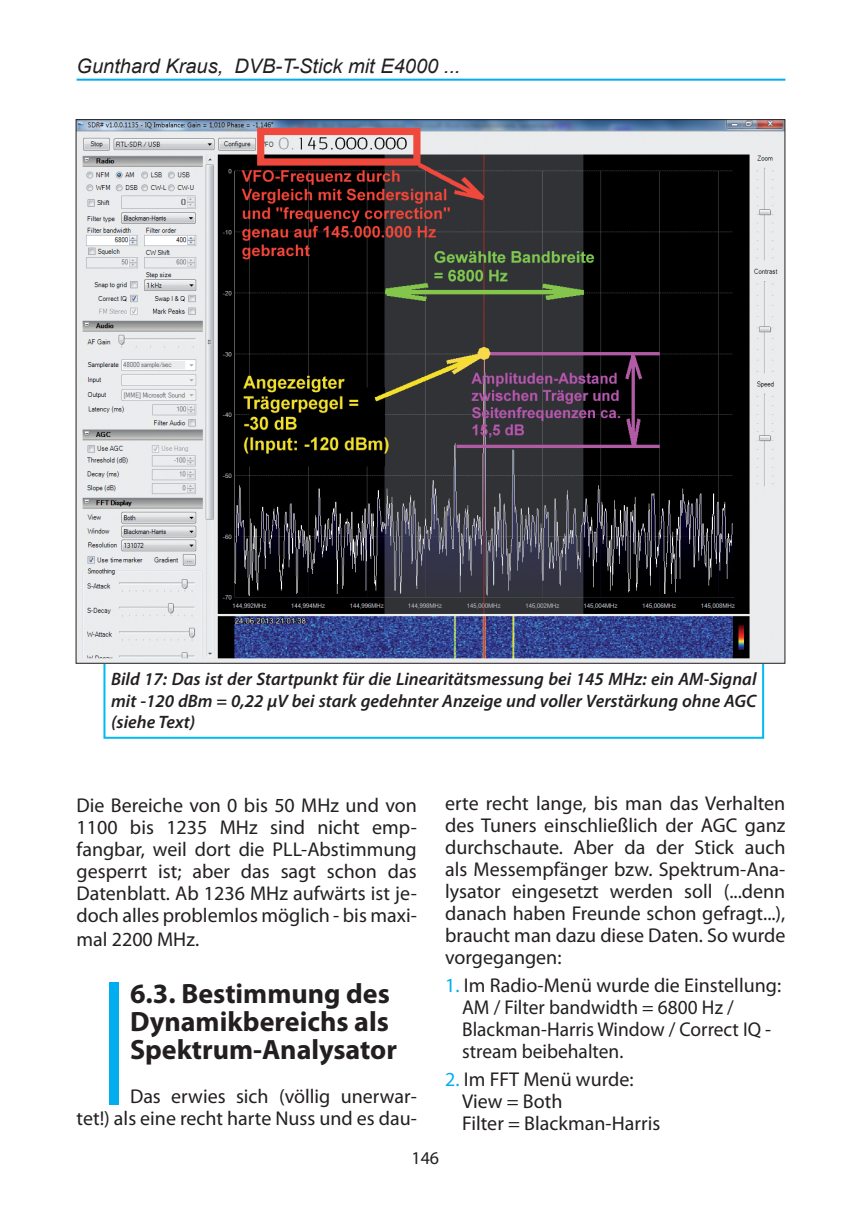
<style>
.page{position:relative;width:862px;height:1214px;background:#fff}
.page>*{position:absolute;margin:0;border:0;box-sizing:border-box;transform-origin:0 0}
.t1{font:700 181.4px "Myriad Pro";color:#00aeef;scale:.36 1}
.t2{font:700 28px/28px "Myriad Pro";color:#231f20}
.t3{font:20px/22px "Myriad Pro";color:#231f20;text-align:justify}
.t4{font:italic 20px "Arial";color:#231f20}
.t5{font:italic 600 18px/21.6px "Myriad Pro";color:#231f20;text-align:justify}
.t6{font:18px "Myriad Pro";color:#231f20}
.s1{color:#00aeef}
</style>
<div class="page">
<hr style="left:77px;top:79px;width:708px;height:2px;background:#00aeef">
<div style="left:103px;top:577px;width:661px;height:161px;border:2px solid #00baf1"></div>
<img style="left:78px;top:121px;width:705px;height:540px">
<p class="t4" style="left:77px;top:53px;width:385px">Gunthard Kraus, DVB-T-Stick mit E4000 ...</p>
<p class="t5" style="left:111px;top:667px;width:647px">Bild 17: Das ist der Startpunkt für die Linearitätsmessung bei 145 MHz: ein AM-Signal mit -120 dBm = 0,22 µV bei stark gedehnter Anzeige und voller Verstärkung ohne AGC (siehe Text)</p>
<p class="t3" style="left:77px;top:794px;width:342px">Die Bereiche von 0 bis 50 MHz und von 1100 bis 1235 MHz sind nicht emp&shy;fangbar, weil dort die PLL-Abstimmung gesperrt ist; aber das sagt schon das Datenblatt. Ab 1236 MHz aufwärts ist je&shy;doch alles problemlos möglich - bis maxi-</p>
<p class="t3" style="left:77px;top:928px;width:124px">mal 2200 MHz.</p>
<h1 class="t1" style="left:105px;top:924px;width:53px">I</h1>
<h2 class="t2" style="left:130px;top:978px;width:268px">6.3. Bestimmung des<br>Dynamikbereichs als<br>Spektrum-Analysator</h2>
<p class="t3" style="left:77px;top:1085px;width:342px;text-align:right">Das erwies sich (völlig unerwar-<br>tet!) als eine recht harte Nuss und es dau-</p>
<p class="t3" style="left:445px;top:792px;width:342px">erte recht lange, bis man das Verhalten des Tuners einschließlich der AGC ganz durchschaute. Aber da der Stick auch als Messempfänger bzw. Spektrum-Ana&shy;lysator eingesetzt werden soll (...denn danach haben Freunde schon gefragt...), braucht man dazu diese Daten. So wurde vorgegangen:</p>
<p class="t3" style="left:462px;top:973px;width:320px;text-align:left;text-indent:-17px"><span class="s1">1.</span> Im Radio-Menü wurde die Einstellung:<br>AM / Filter bandwidth = 6800 Hz /<br>Blackman-Harris Window / Correct IQ - stream beibehalten.</p>
<p class="t3" style="left:462px;top:1067px;width:200px;text-align:left;text-indent:-17px"><span class="s1">2.</span> Im FFT Menü wurde:<br>View = Both<br>Filter = Blackman-Harris</p>
<p class="t6" style="left:411px;top:1147px;width:29px">146</p>
</div>
